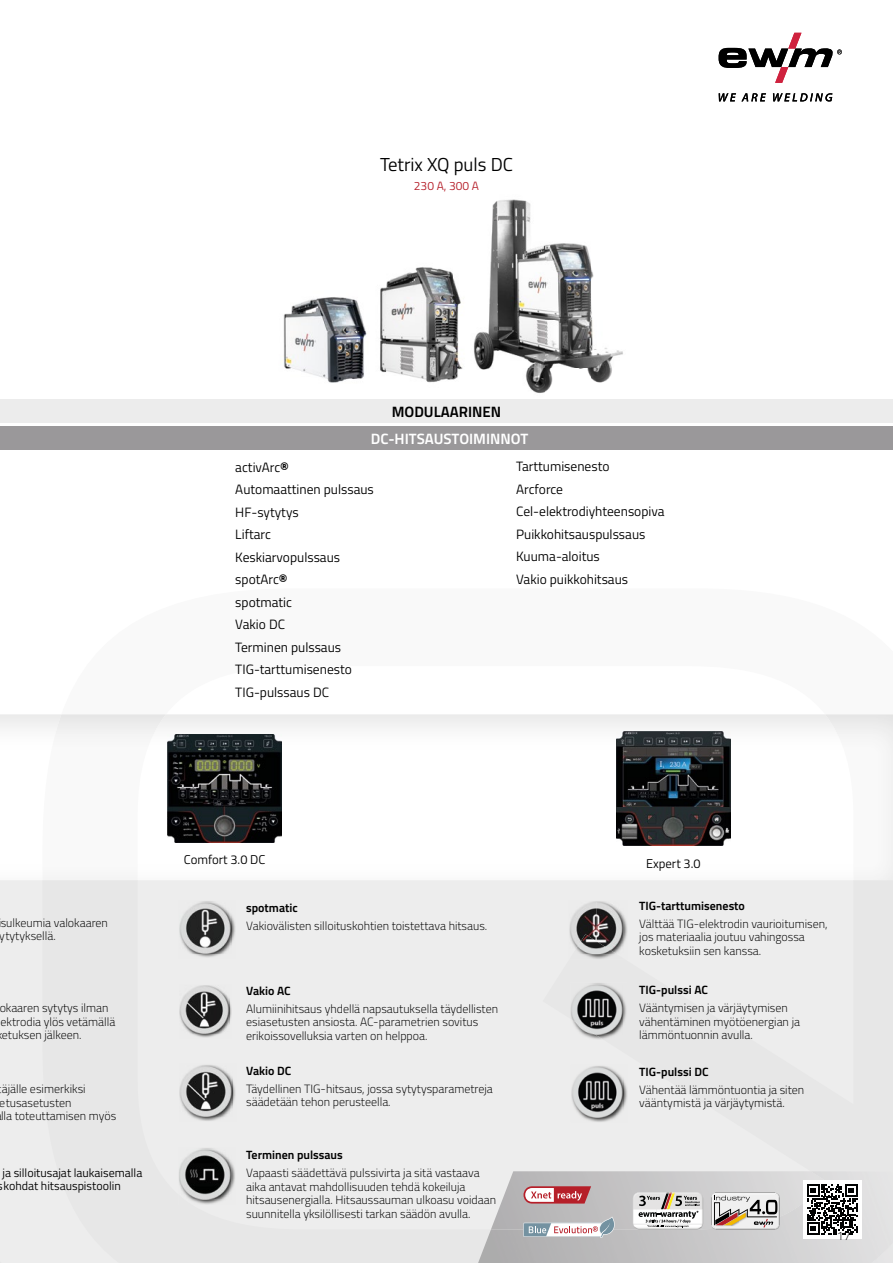
<style>
.page{position:relative;width:893px;height:1263px;background:#fff}
.page>*{position:absolute;margin:0;border:0;box-sizing:border-box;transform-origin:0 0}
.t1{font:18.75px "Titillium Text";color:#000}
.t2{font:700 15px "Titillium Text";color:#fff}
.t3{font:700 15px "Titillium Text";color:#000}
.t4{font:13.5px/22.5px "Titillium Text";color:#000}
.t5{font:12.75px "Titillium Text";color:#000}
.t6{font:300 12px/13.5px "Titillium Text";color:#000}
.t7{font:700 12px "Titillium Text";color:#000}
.t8{font:12px/13.5px "Titillium Text";color:#000}
.t9{font:12px "Titillium Text";color:#b51f2a}
.s1{font-weight:700}
</style>
<div class="page">
<div style="left:0;top:880px;width:893px;height:383px;background:#ededed"></div>
<img style="left:490px;top:199px;width:103px;height:74px">
<img style="left:497px;top:273px;width:126px;height:96px">
<img style="left:526px;top:369px;width:86px;height:24px">
<img style="left:385px;top:263px;width:112px;height:42px">
<img style="left:385px;top:305px;width:112px;height:42px">
<img style="left:385px;top:347px;width:112px;height:36px">
<img style="left:283px;top:287px;width:102px;height:96px">
<hr style="left:0;top:399px;width:3px;height:24px;background:#ececec">
<div style="left:0;top:427px;width:893px;height:23px;background:#9a989a"></div>
<div style="left:2px;top:399px;width:891px;height:24px;background:#ececec"></div>
<img style="left:42px;top:714px;width:851px;height:166px">
<img style="left:478px;top:1230px;width:13px;height:33px">
<svg style="left:491px;top:1171px;width:402px;height:92px"></svg>
<img style="left:592px;top:901px;width:35px;height:45px">
<img style="left:582px;top:954px;width:33px;height:5px">
<img style="left:569px;top:902px;width:54px;height:50px">
<img style="left:573px;top:934px;width:44px;height:20px">
<img style="left:570px;top:983px;width:57px;height:56px">
<img style="left:571px;top:984px;width:52px;height:51px">
<img style="left:179px;top:985px;width:53px;height:53px">
<img style="left:180px;top:986px;width:49px;height:47px">
<img style="left:179px;top:1078px;width:56px;height:43px">
<img style="left:180px;top:1065px;width:52px;height:51px">
<img style="left:192px;top:1148px;width:43px;height:56px">
<img style="left:179px;top:1149px;width:52px;height:51px">
<svg style="left:179px;top:1194px;width:13px;height:7px"></svg>
<img style="left:582px;top:1066px;width:45px;height:56px">
<img style="left:571px;top:1067px;width:53px;height:50px">
<img style="left:191px;top:901px;width:44px;height:56px">
<img style="left:179px;top:902px;width:53px;height:51px">
<svg style="left:719px;top:93px;width:113px;height:9px"></svg>
<svg style="left:719px;top:33px;width:123px;height:50px"></svg>
<h1 class="t1" style="left:380px;top:151px;width:134px">Tetrix XQ puls DC</h1>
<p class="t9" style="left:414px;top:177px;width:67px">230 A, 300 A</p>
<p class="t3" style="left:392px;top:400px;width:111px">MODULAARINEN</p>
<p class="t2" style="left:371px;top:427px;width:159px">DC-HITSAUSTOIMINNOT</p>
<p class="t4" style="left:235px;top:455px;width:140px">activArc<span class="s1">®<br></span>Automaattinen pulssaus<br>HF‑sytytys<br>Liftarc<br>Keskiarvopulssaus spotArc<span class="s1">®<br></span>spotmatic<br>Vakio DC<br>Terminen pulssaus<br>TIG‑tarttumisenesto<br>TIG‑pulssaus DC</p>
<p class="t4" style="left:516px;top:455px;width:150px">Tarttumisenesto<br>Arcforce<br>Cel‑elektrodiyhteensopiva<br>Puikkohitsauspulssaus<br>Kuuma‑aloitus<br>Vakio puikkohitsaus</p>
<p class="t6" style="left:0;top:915px;width:110px">sulkeumia valokaaren ytytyksellä.</p>
<p class="t6" style="left:-1px;top:1000px;width:117px">okaaren sytytys ilman ektrodia ylös vetämällä etuksen jälkeen.</p>
<p class="t6" style="left:0;top:1082px;width:118px">äjälle esimerkiksi etusasetusten<br>lla toteuttamisen myös</p>
<p class="t8" style="left:-2px;top:1165px;width:146px;text-indent:5px">ja silloitusajat laukaisemalla skohdat hitsauspistoolin</p>
<p class="t5" style="left:184px;top:850px;width:83px">Comfort 3.0 DC</p>
<p class="t5" style="left:646px;top:854px;width:56px">Expert 3.0</p>
<p class="t7" style="left:246px;top:899px;width:53px">spotmatic</p>
<p class="t6" style="left:246px;top:918px;width:243px">Vakiovälisten silloituskohtien toistettava hitsaus.</p>
<p class="t7" style="left:246px;top:981px;width:46px">Vakio AC</p>
<p class="t6" style="left:246px;top:1001px;width:253px">Alumiinihitsaus yhdellä napsautuksella täydellisten esiasetusten ansiosta. AC-parametrien sovitus erikoissovelluksia varten on helppoa.</p>
<p class="t7" style="left:246px;top:1062px;width:47px">Vakio DC</p>
<p class="t6" style="left:246px;top:1081px;width:248px">Täydellinen TIG-hitsaus, jossa sytytysparametreja säädetään tehon perusteella.</p>
<p class="t7" style="left:639px;top:897px;width:107px">TIG-tarttumisenesto</p>
<p class="t6" style="left:639px;top:916px;width:190px">Välttää TIG-elektrodin vaurioitumisen, jos materiaalia joutuu vahingossa kosketuksiin sen kanssa.</p>
<p class="t7" style="left:639px;top:981px;width:70px">TIG-pulssi AC</p>
<p class="t6" style="left:639px;top:1000px;width:162px">Vääntymisen ja värjäytymisen vähentäminen myötöenergian ja lämmöntuonnin avulla.</p>
<p class="t7" style="left:639px;top:1063px;width:71px">TIG-pulssi DC</p>
<p class="t6" style="left:639px;top:1082px;width:166px">Vähentää lämmöntuontia ja siten vääntymistä ja värjäytymistä.</p>
<p class="t7" style="left:246px;top:1146px;width:98px">Terminen pulssaus</p>
<p class="t6" style="left:246px;top:1165px;width:251px">Vapaasti säädettävä pulssivirta ja sitä vastaava aika antavat mahdollisuuden tehdä kokeiluja hitsausenergialla. Hitsaussauman ulkoasu voidaan suunnitella yksilöllisesti tarkan säädön avulla.</p>
<p class="t6" style="left:837px;top:1228px;width:15px">17</p>
</div>
